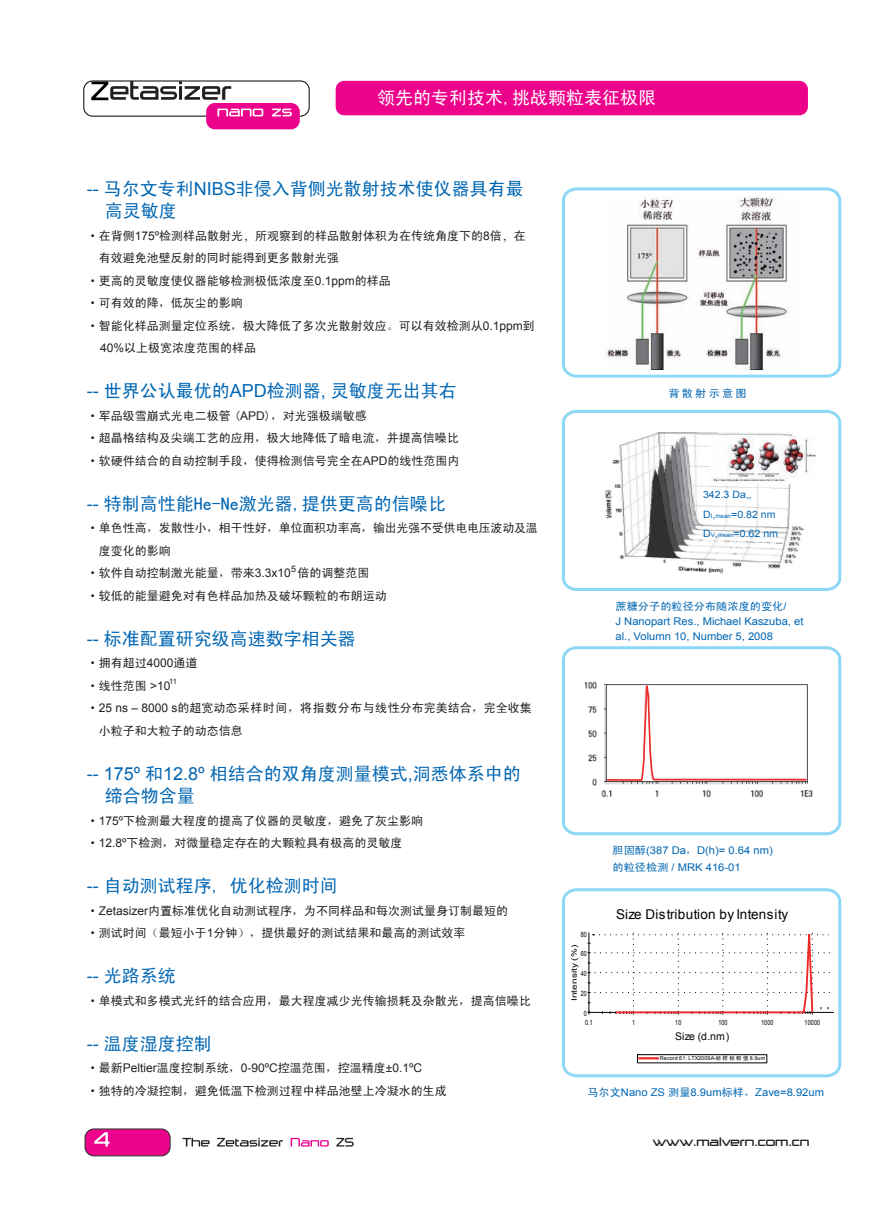
<style>
.page{position:relative;width:893px;height:1212px;background:#fff}
.page>*{position:absolute;margin:0;border:0;box-sizing:border-box;transform-origin:0 0}
.t1{font:18px/22.5px "Sim Hei";color:#0166b3}
.t2{font:18px "Sim Hei";color:#fff}
.t3{font:13.5px "Arial";letter-spacing:.025em;color:#030303}
.t4{font:300 13.5px "Trade Marker";color:#231f20}
.t5{font:12px/22.5px "Sim Hei";color:#231f20}
.t6{font:12px "Sim Hei";letter-spacing:-.02em;color:#231f20}
.t7{font:10.65px/15px "Arial";color:#0166b3;scale:1.05 1}
.t8{font:10.65px "Sim Hei";letter-spacing:.2em;color:#0166b3;scale:1.05 1}
.t9{font:10.5px "Arial";letter-spacing:.015em;color:#030303}
.t10{font:10.05px/19.5px "Arial";color:#0166b3;scale:1.05 1}
.t11{font:9px "Arial";color:#231f20}
.t12{font:7.5px "Arial";letter-spacing:.015em;color:#030303;scale:1.34 1}
.t13{font:7.5px "Arial";color:#231f20}
.t14{font:7.2px "Arial";letter-spacing:.025em;color:#030303;scale:.75 1}
.t15{font:5.4px "Arial";letter-spacing:.025em;color:#030303}
.s1{font-family:"Arial"}
.s2{font-family:"Adobe Song Std";font-weight:300}
.s3{font-size:6px}
.s4{font-family:"Sim Hei"}
.s5{font-family:"FZHTJW GB1 0"}
</style>
<div class="page">
<div style="left:336px;top:81px;width:472px;height:34px;background:#ed028c;border-radius:9px"></div>
<div style="left:85px;top:1129px;width:85px;height:26px;background:#ed028c;border-radius:9px"></div>
<div style="left:85px;top:1128px;width:85px;height:28px;border:1px solid #231f20;border-radius:9px"></div>
<svg style="left:182px;top:1138px;width:101px;height:8px"></svg>
<svg style="left:291px;top:1138px;width:38px;height:8px"></svg>
<svg style="left:336px;top:1138px;width:18px;height:8px"></svg>
<svg style="left:94px;top:1132px;width:16px;height:14px"></svg>
<svg style="left:562px;top:187px;width:280px;height:191px"></svg>
<svg style="left:562px;top:646px;width:280px;height:190px"></svg>
<svg style="left:562px;top:888px;width:280px;height:190px"></svg>
<svg style="left:562px;top:410px;width:280px;height:181px"></svg>
<img style="left:579px;top:678px;width:242px;height:125px">
<div style="left:83px;top:81px;width:226px;height:35px;border:1px solid #000;border-radius:9px"></div>
<div style="left:206px;top:103px;width:94px;height:26px;background:#ed028c;border-radius:9px"></div>
<svg style="left:217px;top:109px;width:46px;height:7px"></svg>
<svg style="left:272px;top:109px;width:20px;height:7px"></svg>
<svg style="left:91px;top:81px;width:140px;height:19px"></svg>
<svg style="left:588px;top:891px;width:246px;height:123px"></svg>
<svg style="left:637px;top:1054px;width:130px;height:9px"></svg>
<img style="left:605px;top:195px;width:193px;height:174px">
<svg style="left:606px;top:670px;width:201px;height:111px"></svg>
<div style="left:821px;top:673px;width:13px;height:131px;background:#fff"></div>
<p class="t2" style="left:377px;top:88px;width:280px">领先的专利技术,挑战颗粒表征极限</p>
<p class="t1" style="left:105px;top:177px;width:421px;text-indent:-18px"><span class="s1">--</span> 马尔文专利<span class="s1">NIBS</span>非侵入背侧光散射技术使仪器具有最高灵敏度</p>
<p class="t5" style="left:87px;top:224px;width:441px">·在背侧<span class="s1">175º</span>检测样品散射光<span class="s2">，</span>所观察到的样品散射体积为在传统角度下的<span class="s1">8</span>倍<span class="s2">，</span>在</p>
<p class="t5" style="left:99px;top:247px;width:241px">有效避免池壁反射的同时能得到更多散射光强</p>
<p class="t5" style="left:87px;top:269px;width:306px">·更高的灵敏度使仪器能够检测极低浓度至<span class="s1">0.1ppm</span>的样品</p>
<p class="t5" style="left:87px;top:292px;width:158px">·可有效的降，低灰尘的影响</p>
<p class="t5" style="left:87px;top:314px;width:450px">·智能化样品测量定位系统，极大降低了多次光散射效应。可以有效检测从<span class="s1">0.1ppm</span>到</p>
<p class="t5" style="left:100px;top:337px;width:158px"><span class="s1">40%</span>以上极宽浓度范围的样品</p>
<p class="t1" style="left:87px;top:379px;width:372px"><span class="s1">--</span> 世界公认最优的<span class="s1">APD</span>检测器<span class="s1">,</span> 灵敏度无出其右</p>
<p class="t5" style="left:87px;top:404px;width:374px">·军品级雪崩式光电二极管 (<span class="s1">APD</span>)，对光强极端敏感<br>·超晶格结构及尖端工艺的应用，极大地降低了暗电流，并提高信噪比·软硬件结合的自动控制手段，使得检测信号完全在<span class="s1">APD</span>的线性范围内</p>
<p class="t1" style="left:87px;top:492px;width:360px"><span class="s1">--</span> 特制高性能He-Ne激光器,提供更高的信噪比</p>
<p class="t6" style="left:87px;top:522px;width:453px">·单色性高，发散性小，相干性好，单位面积功率高，输出光强不受供电电压波动及温</p>
<p class="t5" style="left:99px;top:539px;width:73px">度变化的影响</p>
<p class="t5" style="left:87px;top:562px;width:284px">·软件自动控制激光能量，带来<span class="s1">3.3x10</span> 倍的调整范围</p>
<p class="t5" style="left:87px;top:584px;width:302px">·较低的能量避免对有色样品加热及破坏颗粒的布朗运动</p>
<p class="t1" style="left:87px;top:627px;width:270px"><span class="s1">--</span> 标准配置研究级高速数字相关器</p>
<p class="t5" style="left:87px;top:652px;width:112px">·拥有超过<span class="s1">4000</span>通道</p>
<p class="t5" style="left:87px;top:674px;width:85px">·线性范围 <span class="s1">&gt;10</span></p>
<p class="t5" style="left:87px;top:697px;width:446px">·<span class="s1">25 ns – 8000 s</span>的超宽动态采样时间，将指数分布与线性分布完美结合，完全收集</p>
<p class="t5" style="left:99px;top:719px;width:145px">小粒子和大粒子的动态信息</p>
<p class="t1" style="left:105px;top:762px;width:418px;text-indent:-18px"><span class="s1">-- 175º</span> 和<span class="s1">12.8º</span> 相结合的双角度测量模式<span class="s1">,</span>洞悉体系中的缔合物含量</p>
<p class="t5" style="left:87px;top:809px;width:338px">·<span class="s1">175º</span>下检测最大程度的提高了仪器的灵敏度，避免了灰尘影响·<span class="s1">12.8º</span>下检测，对微量稳定存在的大颗粒具有极高的灵敏度</p>
<p class="t1" style="left:87px;top:874px;width:252px"><span class="s1">--</span> 自动测试程序, 优化检测时间</p>
<p class="t5" style="left:87px;top:899px;width:423px">·<span class="s1">Zetasizer</span>内置标准优化自动测试程序，为不同样品和每次测试量身订制最短的·测试时间（最短小于<span class="s1">1</span>分钟），提供最好的测试结果和最高的测试效率</p>
<p class="t1" style="left:87px;top:964px;width:90px"><span class="s1">--</span> 光路系统</p>
<p class="t5" style="left:87px;top:989px;width:446px">·单模式和多模式光纤的结合应用，最大程度减少光传输损耗及杂散光，提高信噪比</p>
<p class="t1" style="left:87px;top:1032px;width:126px"><span class="s1">--</span> 温度湿度控制</p>
<p class="t5" style="left:87px;top:1057px;width:362px">·最新<span class="s1">Peltier</span>温度控制系统，<span class="s1">0-90ºC</span>控温范围，控温精度<span class="s1">±0.1ºC<br></span>·独特的冷凝控制，避免低温下检测过程中样品池壁上冷凝水的生成</p>
<p class="t11" style="left:291px;top:563px;width:7px">5</p>
<p class="t13" style="left:169px;top:676px;width:9px">11</p>
<p class="t8" style="left:668px;top:388px;width:76px">背散射示意图</p>
<p class="t10" style="left:703px;top:485px;width:73px">342.3 Da,,<br>D<span class="s3">I</span>,<span class="s3">mean</span>=0.82 nm<br>D<span class="s3">V</span>,<span class="s3">mean</span>=0.62 nm</p>
<p class="t7" style="left:616px;top:598px;width:180px"><span class="s4">蔗糖分子的粒径分布随浓度的变化</span>/<br>J Nanopart Res., Michael Kaszuba, et al., Volumn 10, Number 5, 2008</p>
<p class="t7" style="left:613px;top:842px;width:154px;line-height:16.4px"><span class="s4">胆固醇</span>(387 Da<span class="s4">，</span>D(h)= 0.64 nm)<span class="s4">的粒径检测</span> / MRK 416-01</p>
<p class="t14" style="left:581px;top:929px;width:10px">80</p>
<p class="t12" style="left:569px;top:1001px;width:43px;rotate:-90deg">Intensity (%)</p>
<p class="t14" style="left:581px;top:949px;width:10px">60</p>
<p class="t14" style="left:581px;top:969px;width:10px">40</p>
<p class="t14" style="left:581px;top:989px;width:10px">20</p>
<p class="t14" style="left:584px;top:1009px;width:5px">0</p>
<p class="t3" style="left:616px;top:906px;width:173px">Size Distribution by Intensity</p>
<p class="t14" style="left:585px;top:1018px;width:11px">0.1</p>
<p class="t14" style="left:632px;top:1018px;width:5px">1</p>
<p class="t14" style="left:675px;top:1018px;width:10px">10</p>
<p class="t14" style="left:718px;top:1018px;width:14px">100</p>
<p class="t14" style="left:761px;top:1018px;width:18px">1000</p>
<p class="t14" style="left:805px;top:1018px;width:22px">10000</p>
<p class="t9" style="left:675px;top:1030px;width:56px">Size (d.nm)</p>
<p class="t15" style="left:660px;top:1055px;width:107px">Record 61: LTX2009A-<span class="s5">标样标称值</span> 8.9um</p>
<p class="t7" style="left:587px;top:1085px;width:227px"><span class="s4">马尔文</span>Nano ZS <span class="s4">测量</span>8.9um<span class="s4">标样，</span>Zave=8.92um</p>
<p class="t4" style="left:653px;top:1134px;width:158px">www.malvern.com.cn</p>
</div>
